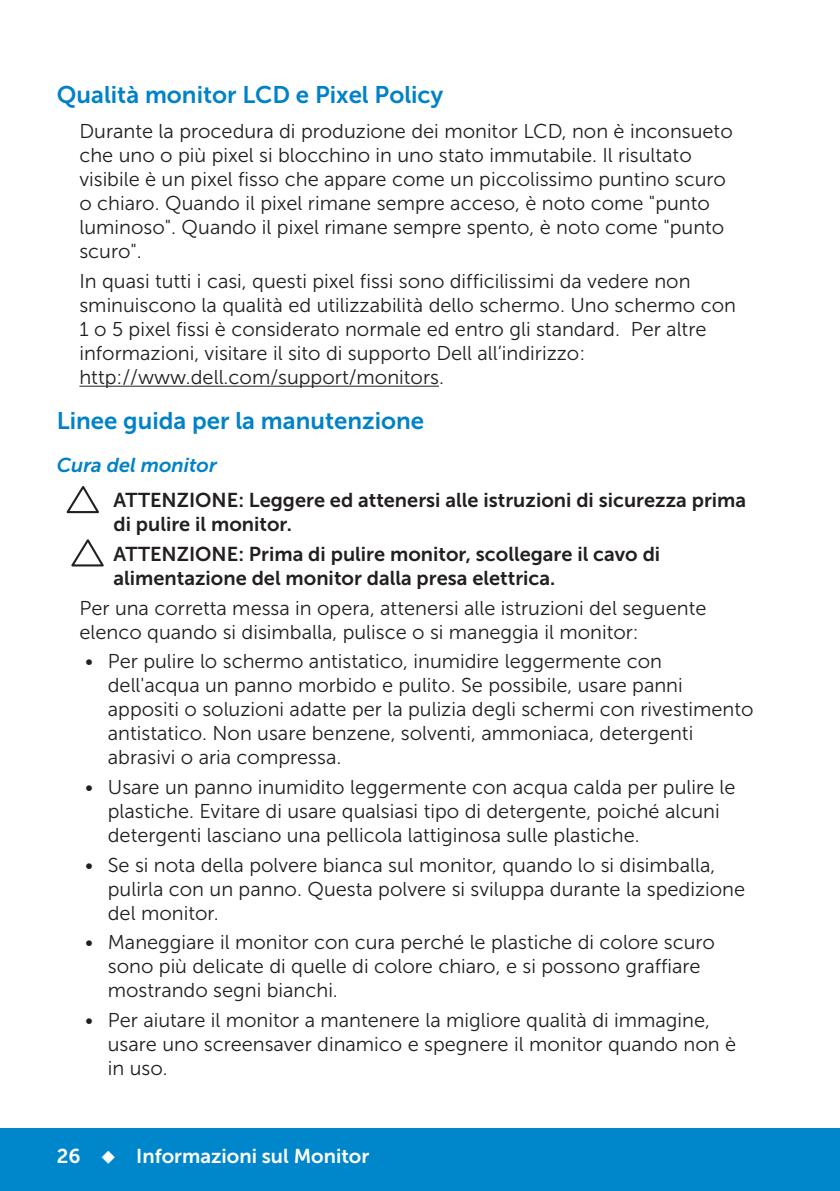
<style>
.page{position:relative;width:840px;height:1191px;background:#fff}
.page>*{position:absolute;margin:0;border:0;box-sizing:border-box;transform-origin:0 0}
.Head2{font:24px "Museo Sans For Dell 700";color:#0082c8}
.Paragraph{font:20px/24px "Museo Sans For Dell 300";color:#231f20}
.Caution{font:20px/24px "Museo Sans For Dell 700";color:#231f20}
.t1{font:20px "Museo Sans For Dell 700";color:#fff}
.Head3{font:italic 20px "Museo Sans For Dell 700";color:#0082c8}
</style>
<div class="page">
<div style="left:0;top:1128px;width:839px;height:63px;background:#0087cb"></div>
<hr style="left:79px;top:386px;width:360px;height:1px;background:#231f20">
<svg style="left:66px;top:486px;width:33px;height:28px"></svg>
<svg style="left:71px;top:539px;width:33px;height:28px"></svg>
<p class="Head2" style="left:57px;top:81px;width:388px">Qualità monitor LCD e Pixel Policy</p>
<p class="Paragraph" style="left:79px;top:120px;width:654px">Durante la procedura di produzione dei monitor LCD, non è inconsueto che uno o più pixel si blocchino in uno stato immutabile. Il risultato visibile è un pixel fisso che appare come un piccolissimo puntino scuro o chiaro. Quando il pixel rimane sempre acceso, è noto come "punto luminoso". Quando il pixel rimane sempre spento, è noto come "punto scuro".</p>
<p class="Paragraph" style="left:79px;top:269px;width:657px">In quasi tutti i casi, questi pixel fissi sono difficilissimi da vedere non sminuiscono la qualità ed utilizzabilità dello schermo. Uno schermo con 1 o 5 pixel fissi è considerato normale ed entro gli standard. Per altre informazioni, visitare il sito di supporto Dell all’indirizzo: http://www.dell.com/support/monitors.</p>
<p class="Head2" style="left:57px;top:407px;width:369px">Linee guida per la manutenzione</p>
<p class="Head3" style="left:57px;top:454px;width:162px">Cura del monitor</p>
<p class="Caution" style="left:113px;top:488px;width:633px">ATTENZIONE: Leggere ed attenersi alle istruzioni di sicurezza prima di pulire il monitor.</p>
<p class="Caution" style="left:113px;top:542px;width:548px">ATTENZIONE: Prima di pulire monitor, scollegare il cavo di alimentazione del monitor dalla presa elettrica.</p>
<p class="Paragraph" style="left:79px;top:596px;width:628px">Per una corretta messa in opera, attenersi alle istruzioni del seguente elenco quando si disimballa, pulisce o si maneggia il monitor:</p>
<p class="Paragraph" style="left:108px;top:649px;width:647px;text-indent:-23px">• Per pulire lo schermo antistatico, inumidire leggermente con dell'acqua un panno morbido e pulito. Se possibile, usare panni appositi o soluzioni adatte per la pulizia degli schermi con rivestimento antistatico. Non usare benzene, solventi, ammoniaca, detergenti abrasivi o aria compressa.</p>
<p class="Paragraph" style="left:108px;top:775px;width:629px;text-indent:-23px">• Usare un panno inumidito leggermente con acqua calda per pulire le plastiche. Evitare di usare qualsiasi tipo di detergente, poiché alcuni detergenti lasciano una pellicola lattiginosa sulle plastiche.</p>
<p class="Paragraph" style="left:108px;top:853px;width:638px;text-indent:-23px">• Se si nota della polvere bianca sul monitor, quando lo si disimballa, pulirla con un panno. Questa polvere si sviluppa durante la spedizione del monitor.</p>
<p class="Paragraph" style="left:108px;top:930px;width:608px;text-indent:-23px">• Maneggiare il monitor con cura perché le plastiche di colore scuro sono più delicate di quelle di colore chiaro, e si possono graffiare mostrando segni bianchi.</p>
<p class="Paragraph" style="left:108px;top:1008px;width:629px;text-indent:-23px">• Per aiutare il monitor a mantenere la migliore qualità di immagine, usare uno screensaver dinamico e spegnere il monitor quando non è in uso.</p>
<p class="t1" style="left:57px;top:1144px;width:314px">26 ◆ Informazioni sul Monitor</p>
</div>
